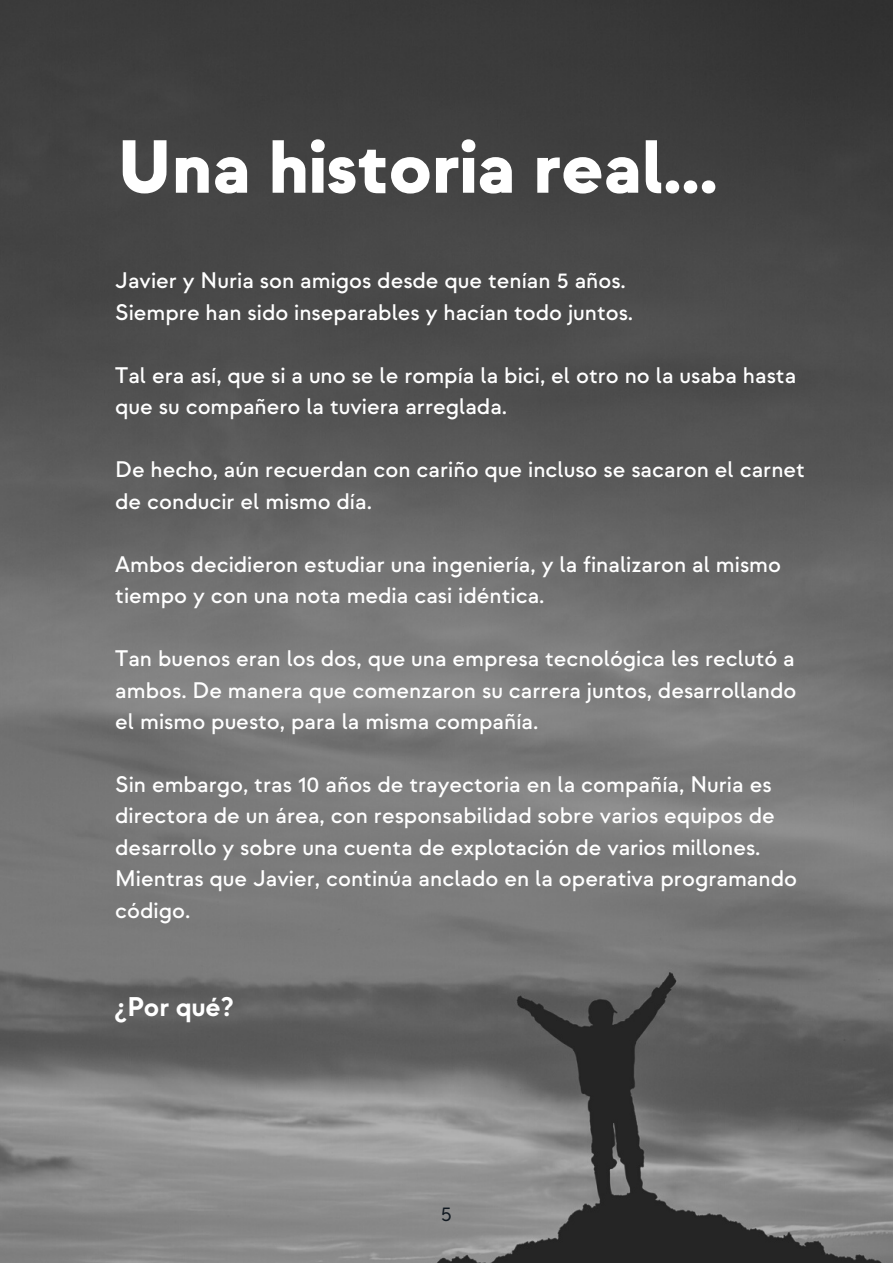
<style>
.page{position:relative;width:893px;height:1264px;background:#fff}
.page>*{position:absolute;margin:0;border:0;box-sizing:border-box;transform-origin:0 0}
.t1{font:900 75px "Strawford";color:#fff}
.t2{font:700 27px "Strawford";color:#fff}
.t3{font:500 22.5px/31.5px "Strawford";color:#fff}
.t4{font:21px "Strawford";color:#111921}
</style>
<div class="page">
<img style="left:0;top:0;width:892px;height:1262px">
<p class="t1" style="left:117px;top:125px;width:601px">Una historia real...</p>
<p class="t3" style="left:115px;top:266px;width:512px">Javier y Nuria son amigos desde que tenían 5 años.</p>
<p class="t3" style="left:115px;top:297px;width:519px">Siempre han sido inseparables y hacían todo juntos.</p>
<p class="t3" style="left:115px;top:360px;width:682px">Tal era así, que si a uno se le rompía la bici, el otro no la usaba hasta que su compañero la tuviera arreglada.</p>
<p class="t3" style="left:115px;top:454px;width:691px">De hecho, aún recuerdan con cariño que incluso se sacaron el carnet de conducir el mismo día.</p>
<p class="t3" style="left:115px;top:549px;width:667px">Ambos decidieron estudiar una ingeniería, y la finalizaron al mismo tiempo y con una nota media casi idéntica.</p>
<p class="t3" style="left:115px;top:643px;width:682px;text-align:justify">Tan buenos eran los dos, que una empresa tecnológica les reclutó a ambos. De manera que comenzaron su carrera juntos, desarrollando el mismo puesto, para la misma compañía.</p>
<p class="t3" style="left:115px;top:769px;width:683px">Sin embargo, tras 10 años de trayectoria en la compañía, Nuria es directora de un área, con responsabilidad sobre varios equipos de desarrollo y sobre una cuenta de explotación de varios millones.<br>Mientras que Javier, continúa anclado en la operativa programando código.</p>
<p class="t2" style="left:115px;top:991px;width:120px">¿Por qué?</p>
<p class="t4" style="left:440px;top:1202px;width:13px">5</p>
</div>
